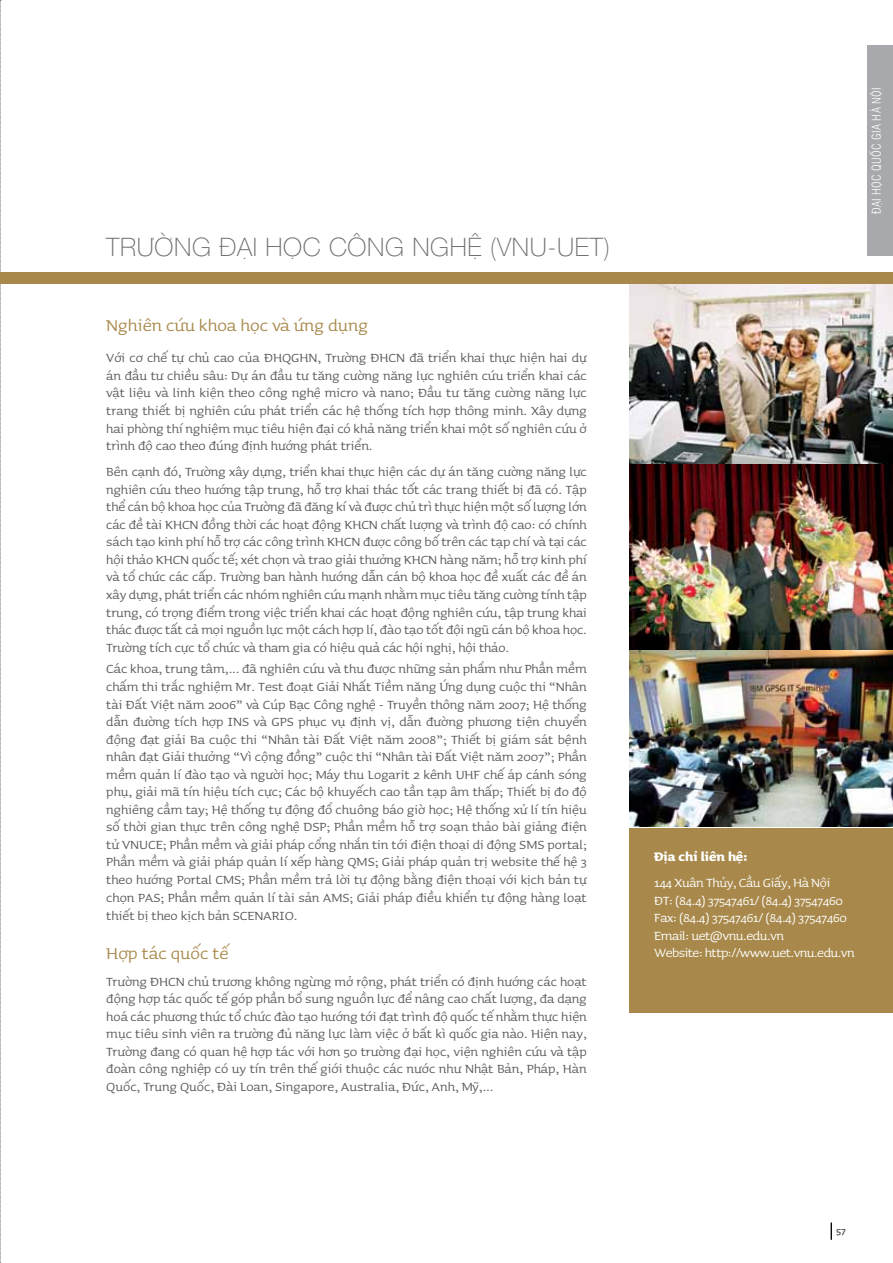
<style>
.page{position:relative;width:893px;height:1263px;background:#fff}
.page>*{position:absolute;margin:0;border:0;box-sizing:border-box;transform-origin:0 0}
.t1{font:25.5px "Oxydesign HE35 Thin";letter-spacing:.025em;color:#6d6e71}
.t2{font:21px "Oxydesign SR";color:#a8894b}
.t3{font:15.75px/17.5px "Oxydesign SR";color:#58595b;text-align:justify}
.t4{font:15.75px/17.5px "Oxydesign SR";letter-spacing:-.025em;color:#fff}
.t5{font:15.75px "Oxydesign SR Bold";color:#fff}
.t6{font:12px "Oxydesign S721 C Light";letter-spacing:.03em;color:#fff}
.t7{font:12px "Oxydesign SR";color:#58595b}
</style>
<div class="page">
<div style="left:867px;top:46px;width:26px;height:210px;background:#a7a9ac"></div>
<svg style="left:0;top:0;width:1px;height:1263px"></svg>
<svg style="left:831px;top:1222px;width:1px;height:18px"></svg>
<img style="left:629px;top:465px;width:264px;height:361px">
<div style="left:629px;top:827px;width:264px;height:185px;background:#a8894b"></div>
<img style="left:629px;top:283px;width:264px;height:180px">
<hr style="left:0;top:277px;width:893px;height:1px;background:#a8894b">
<div style="left:1px;top:272px;width:892px;height:11px;background:#a8894b"></div>
<h1 class="t1" style="left:106px;top:230px;width:505px">TRƯỜNG ĐẠI HỌC CÔNG NGHỆ (VNU-UET)</h1>
<h2 class="t2" style="left:106px;top:313px;width:263px">Nghiên cứu khoa học và ứng dụng</h2>
<p class="t3" style="left:106px;top:348px;width:482px">Với cơ chế tự chủ cao của ĐHQGHN, Trường ĐHCN đã triển khai thực hiện hai dự án đầu tư chiều sâu: Dự án đầu tư tăng cường năng lực nghiên cứu triển khai các vật liệu và linh kiện theo công nghệ micro và nano; Đầu tư tăng cường năng lực trang thiết bị nghiên cứu phát triển các hệ thống tích hợp thông minh. Xây dựng hai phòng thí nghiệm mục tiêu hiện đại có khả năng triển khai một số nghiên cứu ở trình độ cao theo đúng định hướng phát triển.</p>
<p class="t3" style="left:106px;top:463px;width:482px">Bên cạnh đó, Trường xây dựng, triển khai thực hiện các dự án tăng cường năng lực nghiên cứu theo hướng tập trung, hỗ trợ khai thác tốt các trang thiết bị đã có. Tập thể cán bộ khoa học của Trường đã đăng kí và được chủ trì thực hiện một số lượng lớn các đề tài KHCN đồng thời các hoạt động KHCN chất lượng và trình độ cao: có chính sách tạo kinh phí hỗ trợ các công trình KHCN được công bố trên các tạp chí và tại các hội thảo KHCN quốc tế; xét chọn và trao giải thưởng KHCN hàng năm; hỗ trợ kinh phí và tổ chức các cấp. Trường ban hành hướng dẫn cán bộ khoa học đề xuất các đề án xây dựng, phát triển các nhóm nghiên cứu mạnh nhằm mục tiêu tăng cường tính tập trung, có trọng điểm trong việc triển khai các hoạt động nghiên cứu, tập trung khai thác được tất cả mọi nguồn lực một cách hợp lí, đào tạo tốt đội ngũ cán bộ khoa học.<br>Trường tích cực tổ chức và tham gia có hiệu quả các hội nghị, hội thảo.</p>
<p class="t3" style="left:106px;top:660px;width:482px">Các khoa, trung tâm,... đã nghiên cứu và thu được những sản phẩm như Phần mềm chấm thi trắc nghiệm Mr. Test đoạt Giải Nhất Tiềm năng Ứng dụng cuộc thi “Nhân tài Đất Việt năm 2006” và Cúp Bạc Công nghệ - Truyền thông năm 2007; Hệ thống dẫn đường tích hợp INS và GPS phục vụ định vị, dẫn đường phương tiện chuyển động đạt giải Ba cuộc thi “Nhân tài Đất Việt năm 2008”; Thiết bị giám sát bệnh nhân đạt Giải thưởng “Vì cộng đồng” cuộc thi “Nhân tài Đất Việt năm 2007”; Phần mềm quản lí đào tạo và người học; Máy thu Logarit 2 kênh UHF chế áp cánh sóng phụ, giải mã tín hiệu tích cực; Các bộ khuyếch cao tần tạp âm thấp; Thiết bị đo độ nghiêng cầm tay; Hệ thống tự động đổ chuông báo giờ học; Hệ thống xử lí tín hiệu số thời gian thực trên công nghệ DSP; Phần mềm hỗ trợ soạn thảo bài giảng điện tử VNUCE; Phần mềm và giải pháp cổng nhắn tin tới điện thoại di động SMS portal; Phần mềm và giải pháp quản lí xếp hàng QMS; Giải pháp quản trị website thế hệ 3 theo hướng Portal CMS; Phần mềm trả lời tự động bằng điện thoại với kịch bản tự chọn PAS; Phần mềm quản lí tài sản AMS; Giải pháp điều khiển tự động hàng loạt thiết bị theo kịch bản SCENARIO.</p>
<h2 class="t2" style="left:106px;top:941px;width:124px">Hợp tác quốc tế</h2>
<p class="t3" style="left:106px;top:972px;width:482px">Trường ĐHCN chủ trương không ngừng mở rộng, phát triển có định hướng các hoạt động hợp tác quốc tế góp phần bổ sung nguồn lực để nâng cao chất lượng, đa dạng hoá các phương thức tổ chức đào tạo hướng tới đạt trình độ quốc tế nhằm thực hiện mục tiêu sinh viên ra trường đủ năng lực làm việc ở bất kì quốc gia nào. Hiện nay, Trường đang có quan hệ hợp tác với hơn 50 trường đại học, viện nghiên cứu và tập đoàn công nghiệp có uy tín trên thế giới thuộc các nước như Nhật Bản, Pháp, Hàn Quốc, Trung Quốc, Đài Loan, Singapore, Australia, Đức, Anh, Mỹ,...</p>
<p class="t6" style="left:869px;top:214px;width:128px;rotate:-90deg">đại học quốc gia hà nội</p>
<p class="t5" style="left:654px;top:846px;width:95px">Địa chỉ liên hệ:</p>
<p class="t4" style="left:654px;top:873px;width:202px">144 Xuân Thủy, Cầu Giấy, Hà Nội<br>ĐT: (84.4) 37547461/ (84.4) 37547460<br>Fax: (84.4) 37547461/ (84.4) 37547460<br>Email: uet@vnu.edu.vn<br>Website: http://www.uet.vnu.edu.vn</p>
<p class="t7" style="left:837px;top:1224px;width:11px">57</p>
</div>
